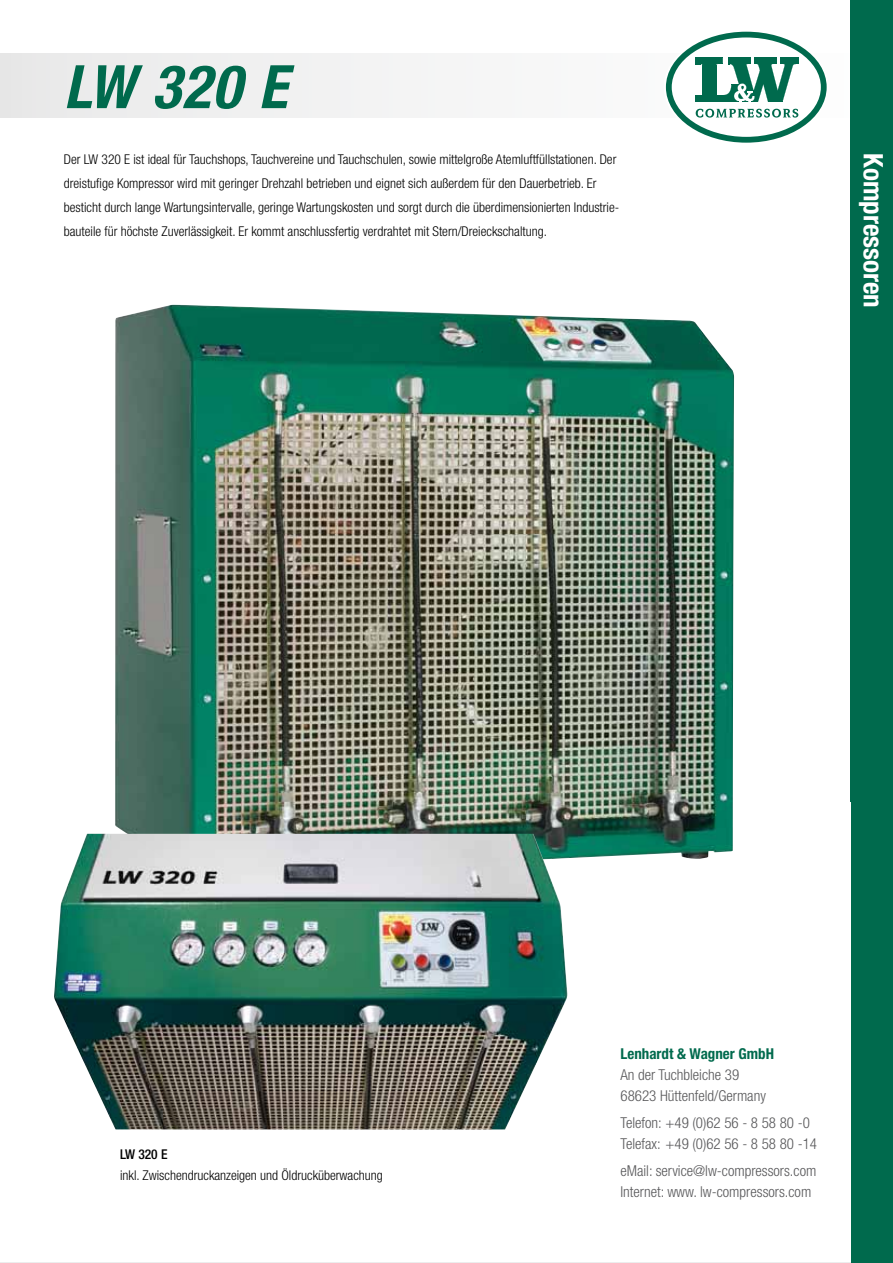
<style>
.page{position:relative;width:893px;height:1263px;background:#fff}
.page>*{position:absolute;margin:0;border:0;box-sizing:border-box;transform-origin:0 0}
.t1{font:italic 700 condensed 60px "Helvetica Neue";color:#006a4d}
.t2{font:700 condensed 27px "Helvetica Neue";color:#fff}
.t3{font:300 condensed 15px/21px "Helvetica Neue";color:#58585a}
.t4{font:700 condensed 15px "Helvetica Neue";color:#006a4d}
.t5{font:300 condensed 13.5px/24px "Helvetica Neue";color:#000}
.t6{font:500 condensed 13.5px "Helvetica Neue";color:#000}
</style>
<div class="page">
<div style="left:0;top:54px;width:893px;height:64px;background:#f2f2f3"></div>
<svg style="left:664px;top:30px;width:164px;height:114px"></svg>
<svg style="left:669px;top:35px;width:155px;height:105px;fill:#fff"></svg>
<div style="left:666px;top:32px;width:161px;height:111px;border:6px solid #006a4d;border-radius:50%"></div>
<svg style="left:695px;top:58px;width:104px;height:45px"></svg>
<svg style="left:696px;top:109px;width:102px;height:9px"></svg>
<div style="left:850px;top:0;width:43px;height:1263px;background:#006a4d"></div>
<svg style="left:92px;top:833px;width:14px;height:1px"></svg>
<img style="left:115px;top:305px;width:619px;height:554px">
<img style="left:54px;top:834px;width:514px;height:295px">
<h1 class="t1" style="left:64px;top:50px;width:225px">LW 320 E</h1>
<p class="t5" style="left:64px;top:147px;width:557px">Der LW 320 E ist ideal für Tauchshops, Tauchvereine und Tauchschulen, sowie mittelgroße Atemluftfüllstationen. Der dreistufige Kompressor wird mit geringer Drehzahl betrieben und eignet sich außerdem für den Dauerbetrieb. Er besticht durch lange Wartungsintervalle, geringe Wartungskosten und sorgt durch die überdimensionierten Industrie&shy;bauteile für höchste Zuverlässigkeit. Er kommt anschlussfertig verdrahtet mit Stern/Dreieckschaltung.</p>
<h2 class="t2" style="left:890px;top:153px;width:156px;rotate:90deg">Kompressoren</h2>
<p class="t6" style="left:120px;top:1146px;width:49px">LW 320 E</p>
<p class="t5" style="left:120px;top:1163px;width:264px">inkl. Zwischendruckanzeigen und Öldrucküberwachung</p>
<p class="t4" style="left:620px;top:1044px;width:155px">Lenhardt &amp; Wagner GmbH</p>
<p class="t3" style="left:620px;top:1064px;width:147px">An der Tuchbleiche 39<br>68623 Hüttenfeld/Germany</p>
<p class="t3" style="left:620px;top:1112px;width:198px">Telefon: +49 (0)62 56 - 8 58 80 -0<br>Telefax: +49 (0)62 56 - 8 58 80 -14</p>
<p class="t3" style="left:620px;top:1160px;width:197px">eMail: service@lw-compressors.com<br>Internet: www. lw-compressors.com</p>
<p class="t3" style="left:718px;top:1085px;width:57px">/ Germany</p>
</div>
